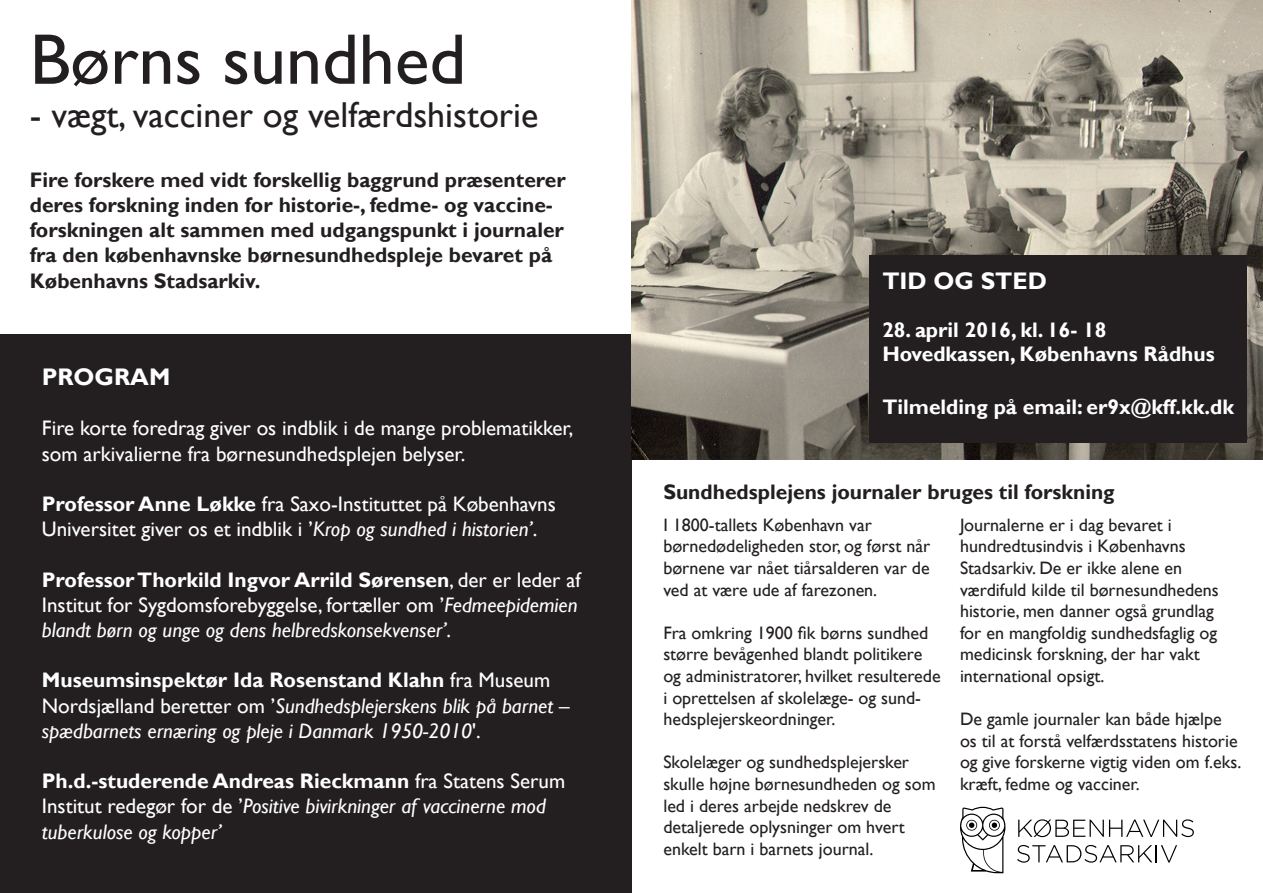
<style>
.page{position:relative;width:1263px;height:893px;background:#fff}
.page>*{position:absolute;margin:0;border:0;box-sizing:border-box;transform-origin:0 0}
.t1{font:72px "Gill Sans";color:#231f20}
.t2{font:36px "Gill Sans";color:#231f20}
.t3{font:700 24px "Gill Sans";color:#fff}
.t4{font:21px/25.2px "Gill Sans";color:#fff}
.t5{font:italic 21px/25.2px "Gill Sans";color:#fff}
.t6{font:700 21px/25.2px "Gill Sans";color:#231f20}
.t7{font:700 21px/24px "Gill Sans";color:#fff}
.t8{font:18px/21.6px "Gill Sans";color:#231f20}
.s1{font-weight:700}
.s2{font-style:italic}
.s3{font-weight:700;font-style:normal}
.s4{font-style:normal}
</style>
<div class="page">
<div style="left:0;top:335px;width:631px;height:558px;background:#231f20"></div>
<img style="left:631px;top:0;width:632px;height:459px">
<div style="left:869px;top:255px;width:378px;height:187px;background:#231f20"></div>
<svg style="left:960px;top:807px;width:45px;height:66px"></svg>
<svg style="left:1018px;top:819px;width:176px;height:18px"></svg>
<svg style="left:1017px;top:845px;width:160px;height:18px"></svg>
<h1 class="t1" style="left:30px;top:18px;width:438px">Børns sundhed</h1>
<h2 class="t2" style="left:30px;top:94px;width:510px">- vægt, vacciner og velfærdshistorie</h2>
<p class="t6" style="left:30px;top:167px;width:538px">Fire forskere med vidt forskellig baggrund præsenterer deres forskning inden for historie-, fedme- og vaccine&shy;forskningen alt sammen med udgangspunkt i journaler fra den københavnske børnesundhedspleje bevaret på Københavns Stadsarkiv.</p>
<h3 class="t3" style="left:42px;top:363px;width:130px">PROGRAM</h3>
<p class="t4" style="left:42px;top:416px;width:533px">Fire korte foredrag giver os indblik i de mange problematikker, som arkivalierne fra børnesundhedsplejen belyser.</p>
<p class="t4" style="left:42px;top:491px;width:515px"><span class="s1">Professor Anne Løkke</span> fra Saxo-Instituttet på Københavns<br>Universitet giver os et indblik i ’<span class="s2">Krop og sundhed i historien’</span>.</p>
<p class="t4" style="left:42px;top:567px;width:540px"><span class="s1">Professor Thorkild Ingvor Arrild Sørensen</span>, der er leder af<br>Institut for Sygdomsforebyggelse, fortæller om ’<span class="s2">Fedmeepidemien blandt børn og unge og dens helbredskonsekvenser’</span>.</p>
<p class="t5" style="left:42px;top:668px;width:529px"><span class="s3">Museumsinspektør Ida Rosenstand Klahn</span> <span class="s4">fra Museum<br>Nordsjælland beretter om ’</span>Sundhedsplejerskens blik på barnet – spædbarnets ernæring og pleje i Danmark 1950-2010<span class="s4">'.</span></p>
<p class="t5" style="left:42px;top:768px;width:525px"><span class="s3">Ph.d.-studerende Andreas Rieckmann</span> <span class="s4">fra Statens Serum<br>Institut redegør for de ’</span>Positive bivirkninger af vaccinerne mod tuberkulose og kopper’</p>
<h3 class="t3" style="left:882px;top:267px;width:166px">TID OG STED</h3>
<p class="t7" style="left:882px;top:318px;width:334px">28. april 2016, kl. 16- 18<br>Hovedkassen, Københavns Rådhus</p>
<p class="t7" style="left:882px;top:394px;width:353px">Tilmelding på email: er9x@kff.kk.dk</p>
<p class="t6" style="left:663px;top:479px;width:453px">Sundhedsplejens journaler bruges til forskning</p>
<p class="t8" style="left:663px;top:514px;width:268px">I 1800-tallets København var børnedødeligheden stor, og først når børnene var nået tiårsalderen var de ved at være ude af farezonen.</p>
<p class="t8" style="left:663px;top:622px;width:279px">Fra omkring 1900 fik børns sundhed større bevågenhed blandt politikere og administratorer, hvilket resulterede i oprettelsen af skolelæge- og sund&shy;hedsplejerskeordninger.</p>
<p class="t8" style="left:663px;top:751px;width:274px">Skolelæger og sundhedsplejersker skulle højne børnesundheden og som led i deres arbejde nedskrev de detaljerede oplysninger om hvert enkelt barn i barnets journal.</p>
<p class="t8" style="left:960px;top:514px;width:260px">Journalerne er i dag bevaret i hundredtusindvis i Københavns<br>Stadsarkiv. De er ikke alene en værdifuld kilde til børnesundhedens historie, men danner også grundlag for en mangfoldig sundhedsfaglig og medicinsk forskning, der har vakt international opsigt.</p>
<p class="t8" style="left:960px;top:708px;width:283px">De gamle journaler kan både hjælpe os til at forstå velfærdsstatens historie og give forskerne vigtig viden om f.eks. kræft, fedme og vacciner.</p>
</div>
